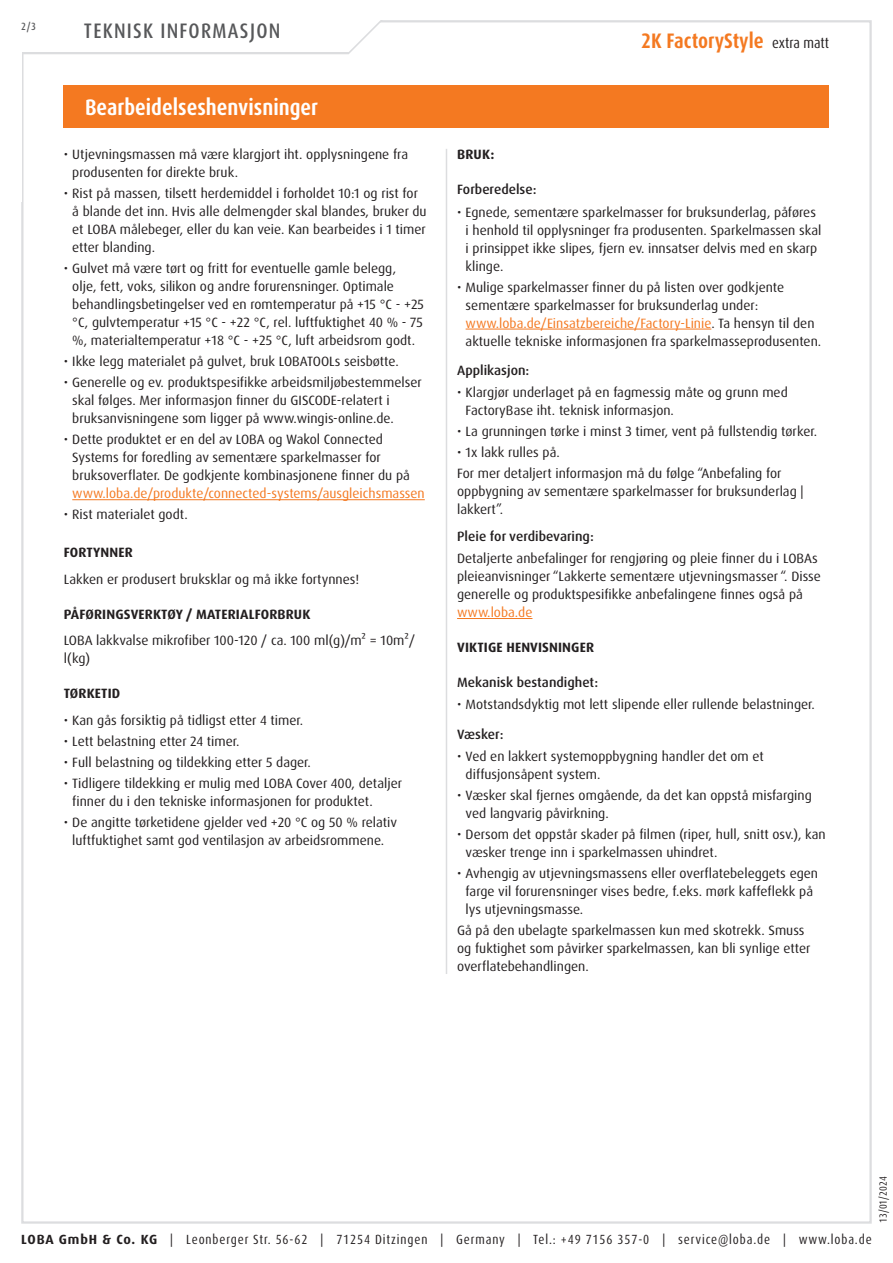
<style>
.page{position:relative;width:893px;height:1263px;background:#fff}
.page>*{position:absolute;margin:0;border:0;box-sizing:border-box;transform-origin:0 0}
.Abschnitt{font:700 condensed 22.5px "Dax Pro";color:#fff}
.t1{font:700 condensed 21px "Dax Pro";color:#f47921}
.t2{font:500 condensed 21px "Dax Pro";letter-spacing:.06em;color:#57585a}
.Text{font:13.5px/18px "Dax Pro";color:#231f20}
.t3{font:500 13.5px "Dax Pro";color:#231f20}
.t4{font:700 13.5px "Dax Pro";letter-spacing:.01em;color:#231f20}
.t5{font:condensed 13.35px "Dax Pro";letter-spacing:.065em;color:#231f20}
.t6{font:condensed 10.5px "Dax Pro";color:#231f20}
.t7{font:500 condensed 10.5px "Dax Pro";color:#57585a}
.s1{color:#f47921}
.s2{font-weight:400;font-size:15px;color:#231f20}
.s3{font-weight:700;font-stretch:normal}
</style>
<div class="page">
<svg style="left:22px;top:20px;width:410px;height:35px"></svg>
<div style="left:64px;top:85px;width:765px;height:43px;background:#f47921"></div>
<hr style="left:72px;top:499px;width:353px;height:1px;background:#f47921">
<hr style="left:466px;top:329px;width:245px;height:1px;background:#f47921">
<hr style="left:457px;top:618px;width:75px;height:1px;background:#f47921">
<hr style="left:446px;top:149px;width:1px;height:825px;background:#dcdddf">
<p class="t7" style="left:21px;top:19px;width:16px">2/3</p>
<h2 class="t2" style="left:84px;top:17px;width:198px">TEKNISK INFORMASJON</h2>
<p class="Abschnitt" style="left:85px;top:93px;width:235px">Bearbeidelseshenvisninger</p>
<p class="Text" style="left:72px;top:146px;width:337px;text-indent:-9px">• Utjevningsmassen må være klargjort iht. opplysningene fra produsenten for direkte bruk.</p>
<p class="Text" style="left:72px;top:185px;width:356px;text-indent:-9px">• Rist på massen, tilsett herdemiddel i forholdet 10:1 og rist for å blande det inn. Hvis alle delmengder skal blandes, bruker du et LOBA målebeger, eller du kan veie. Kan bearbeides i 1 timer etter blanding.</p>
<p class="Text" style="left:72px;top:260px;width:353px;text-indent:-9px">• Gulvet må være tørt og fritt for eventuelle gamle belegg,<br>olje, fett, voks, silikon og andre forurensninger. Optimale behandlingsbetingelser ved en romtemperatur på +15 °C - +25 °C, gulvtemperatur +15 °C - +22 °C, rel. luftfuktighet 40 % - 75 %, materialtemperatur +18 °C - +25 °C, luft arbeidsrom godt.</p>
<p class="Text" style="left:64px;top:353px;width:336px">• Ikke legg materialet på gulvet, bruk LOBATOOLs seisbøtte.</p>
<p class="Text" style="left:72px;top:374px;width:351px;text-indent:-9px">• Generelle og ev. produktspesifikke arbeidsmiljøbestemmelser skal følges. Mer informasjon finner du GISCODE-relatert i bruksanvisningene som ligger på www.wingis-online.de.</p>
<p class="Text" style="left:72px;top:431px;width:354px;text-indent:-9px">• Dette produktet er en del av LOBA og Wakol Connected Systems for foredling av sementære sparkelmasser for bruksoverflater. De godkjente kombinasjonene finner du på <span class="s1">www.loba.de/produkte/connected-systems/ausgleichsmassen</span></p>
<p class="Text" style="left:64px;top:506px;width:126px">• Rist materialet godt.</p>
<p class="t4" style="left:64px;top:544px;width:70px">FORTYNNER</p>
<p class="Text" style="left:64px;top:570px;width:297px">Lakken er produsert bruksklar og må ikke fortynnes!</p>
<p class="t4" style="left:64px;top:605px;width:248px">PÅFØRINGSVERKTØY / MATERIALFORBRUK</p>
<p class="Text" style="left:64px;top:632px;width:353px">LOBA lakkvalse mikrofiber 100-120 / ca. 100 ml(g)/m² = 10m²/ l(kg)</p>
<p class="t4" style="left:64px;top:685px;width:58px">TØRKETID</p>
<p class="Text" style="left:64px;top:711px;width:241px">• Kan gås forsiktig på tidligst etter 4 timer.</p>
<p class="Text" style="left:64px;top:732px;width:177px">• Lett belastning etter 24 timer.</p>
<p class="Text" style="left:64px;top:753px;width:249px">• Full belastning og tildekking etter 5 dager.</p>
<p class="Text" style="left:72px;top:774px;width:331px;text-indent:-9px">• Tidligere tildekking er mulig med LOBA Cover 400, detaljer finner du i den tekniske informasjonen for produktet.</p>
<p class="Text" style="left:64px;top:813px;width:335px;text-align:center">• De angitte tørketidene gjelder ved +20 °C og 50 % relativ luftfuktighet samt god ventilasjon av arbeidsrommene.</p>
<h2 class="t1" style="left:641px;top:28px;width:189px">2K FactoryStyle <span class="s2">extra matt</span></h2>
<p class="t4" style="left:457px;top:146px;width:39px">BRUK:</p>
<p class="t3" style="left:457px;top:181px;width:81px">Forberedelse:</p>
<p class="Text" style="left:466px;top:203px;width:357px;text-indent:-9px">• Egnede, sementære sparkelmasser for bruksunderlag, påføres i henhold til opplysninger fra produsenten. Sparkelmassen skal i prinsippet ikke slipes, fjern ev. innsatser delvis med en skarp klinge.</p>
<p class="Text" style="left:466px;top:278px;width:357px;text-indent:-9px">• Mulige sparkelmasser finner du på listen over godkjente sementære sparkelmasser for bruksunderlag under: <span class="s1">www.loba.de/Einsatzbereiche/Factory-Linie</span>. Ta hensyn til den aktuelle tekniske informasjonen fra sparkelmasseprodusenten.</p>
<p class="t3" style="left:457px;top:362px;width:74px">Applikasjon:</p>
<p class="Text" style="left:466px;top:384px;width:324px;text-indent:-9px">• Klargjør underlaget på en fagmessig måte og grunn med<br>FactoryBase iht. teknisk informasjon.</p>
<p class="Text" style="left:457px;top:423px;width:361px">• La grunningen tørke i minst 3 timer, vent på fullstendig tørker.</p>
<p class="Text" style="left:457px;top:444px;width:104px">• 1x lakk rulles på.</p>
<p class="Text" style="left:457px;top:465px;width:348px">For mer detaljert informasjon må du følge “Anbefaling for oppbygning av sementære sparkelmasser for bruksunderlag | lakkert”.</p>
<p class="t3" style="left:457px;top:527px;width:138px">Pleie for verdibevaring:</p>
<p class="Text" style="left:457px;top:549px;width:365px">Detaljerte anbefalinger for rengjøring og pleie finner du i LOBAs pleieanvisninger “Lakkerte sementære utjevningsmasser “. Disse generelle og produktspesifikke anbefalingene finnes også på <span class="s1">www.loba.de</span></p>
<p class="t4" style="left:457px;top:639px;width:138px">VIKTIGE HENVISNINGER</p>
<p class="t3" style="left:457px;top:674px;width:143px">Mekanisk bestandighet:</p>
<p class="Text" style="left:457px;top:696px;width:359px">• Motstandsdyktig mot lett slipende eller rullende belastninger.</p>
<p class="t3" style="left:457px;top:725px;width:48px">Væsker:</p>
<p class="Text" style="left:466px;top:747px;width:300px;text-indent:-9px">• Ved en lakkert systemoppbygning handler det om et diffusjonsåpent system.</p>
<p class="Text" style="left:466px;top:786px;width:348px;text-indent:-9px">• Væsker skal fjernes omgående, da det kan oppstå misfarging ved langvarig påvirkning.</p>
<p class="Text" style="left:466px;top:825px;width:362px;text-indent:-9px">• Dersom det oppstår skader på filmen (riper, hull, snitt osv.), kan væsker trenge inn i sparkelmassen uhindret.</p>
<p class="Text" style="left:466px;top:864px;width:354px;text-indent:-9px">• Avhengig av utjevningsmassens eller overflatebeleggets egen farge vil forurensninger vises bedre, f.eks. mørk kaffeflekk på lys utjevningsmasse.</p>
<p class="Text" style="left:457px;top:921px;width:355px">Gå på den ubelagte sparkelmassen kun med skotrekk. Smuss og fuktighet som påvirker sparkelmassen, kan bli synlige etter overflatebehandlingen.</p>
<p class="t6" style="left:876px;top:1222px;width:48px;rotate:-90deg">13/01/2024</p>
<p class="t5" style="left:21px;top:1230px;width:852px"><span class="s3">LOBA GmbH &amp; Co. KG</span> | Leonberger Str. 56-62 | 71254 Ditzingen | Germany | Tel.: +49 7156 357-0 | service@loba.de | www.loba.de</p>
</div>
